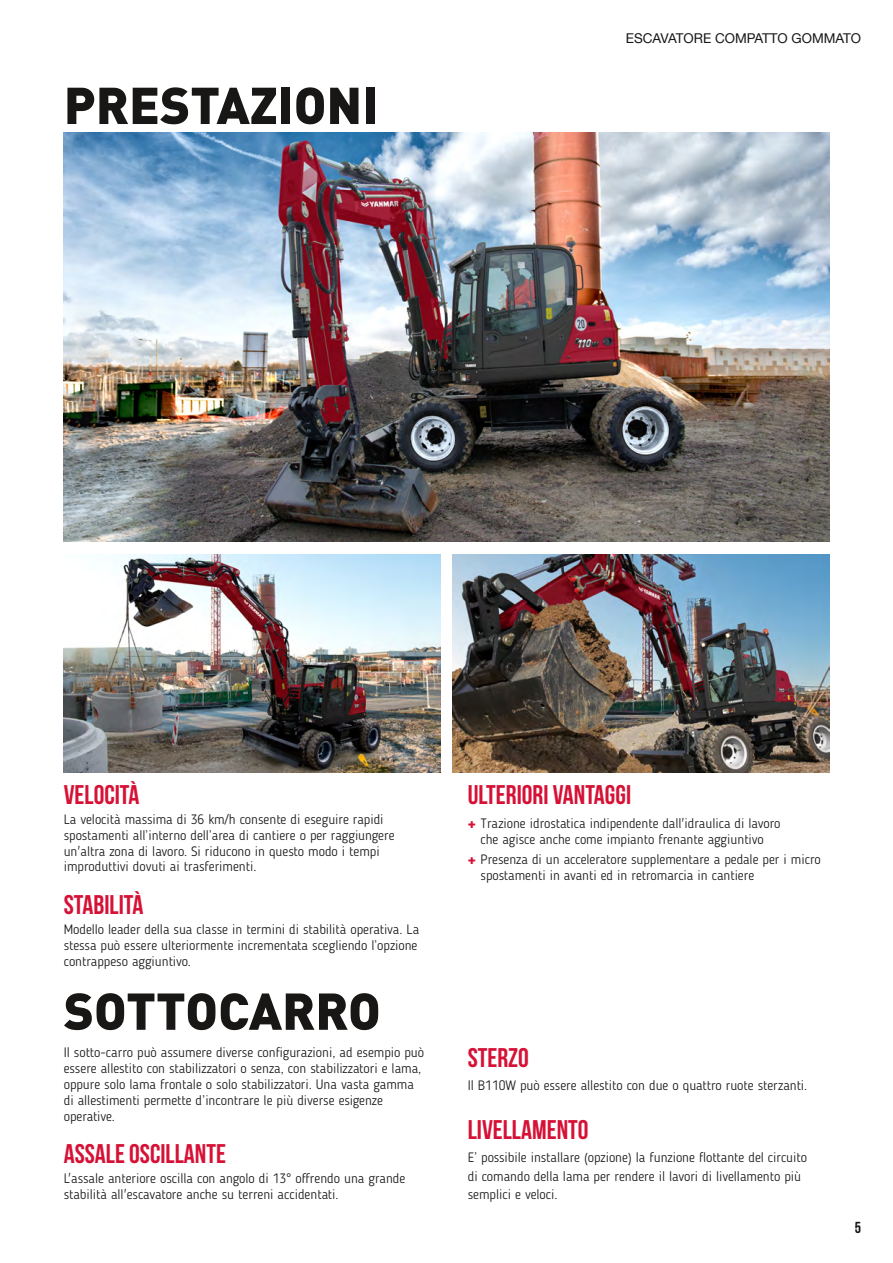
<style>
.page{position:relative;width:893px;height:1263px;background:#fff}
.page>*{position:absolute;margin:0;border:0;box-sizing:border-box;transform-origin:0 0}
.t1{font:900 51px "DINOT";color:#181716}
.t2{font:700 27px "Bebas Neue";color:#d61136}
.t3{font:15.9px "Bebas Neue";color:#181716}
.t4{font:300 13.5px/15.8px "Blogger Sans";color:#181716}
.t5{font:13.5px "Helvetica Neue LT Com";color:#181716}
.s1{font-family:"Helvetica Neue LT Com";font-weight:900;color:#d61136}
</style>
<div class="page">
<img style="left:64px;top:133px;width:765px;height:409px">
<img style="left:64px;top:555px;width:376px;height:217px">
<img style="left:453px;top:555px;width:376px;height:217px">
<h1 class="t1" style="left:64px;top:71px;width:316px">PRESTAZIONI</h1>
<p class="t5" style="left:626px;top:29px;width:237px">ESCAVATORE COMPATTO GOMMATO</p>
<h2 class="t2" style="left:64px;top:780px;width:77px">VELOCITÀ</h2>
<p class="t4" style="left:64px;top:811px;width:332px">La velocità massima di 36 km/h consente di eseguire rapidi spostamenti all’interno dell’area di cantiere o per raggiungere un'altra zona di lavoro. Si riducono in questo modo i tempi improduttivi dovuti ai trasferimenti.</p>
<h2 class="t2" style="left:64px;top:890px;width:81px">STABILITÀ</h2>
<p class="t4" style="left:64px;top:921px;width:357px">Modello leader della sua classe in termini di stabilità operativa. La stessa può essere ulteriormente incrementata scegliendo l’opzione contrappeso aggiuntivo.</p>
<h1 class="t1" style="left:64px;top:977px;width:318px">SOTTOCARRO</h1>
<p class="t4" style="left:64px;top:1045px;width:362px">Il sotto-carro può assumere diverse configurazioni, ad esempio può essere allestito con stabilizzatori o senza, con stabilizzatori e lama, oppure solo lama frontale o solo stabilizzatori. Una vasta gamma di allestimenti permette d’incontrare le più diverse esigenze operative.</p>
<h2 class="t2" style="left:64px;top:1139px;width:164px">ASSALE OSCILLANTE</h2>
<p class="t4" style="left:64px;top:1171px;width:343px">L'assale anteriore oscilla con angolo di 13° offrendo una grande stabilità all'escavatore anche su terreni accidentati.</p>
<h2 class="t2" style="left:468px;top:780px;width:165px">ULTERIORI VANTAGGI</h2>
<p class="t4" style="left:468px;top:816px;width:314px;text-align:center"><span class="s1">+</span> Trazione idrostatica indipendente dall'idraulica di lavoro che agisce anche come impianto frenante aggiuntivo</p>
<p class="t4" style="left:480px;top:851px;width:342px;text-indent:-13px"><span class="s1">+</span> Presenza di un acceleratore supplementare a pedale per i micro spostamenti in avanti ed in retromarcia in cantiere</p>
<h2 class="t2" style="left:468px;top:1043px;width:63px">STERZO</h2>
<p class="t4" style="left:468px;top:1078px;width:341px">Il B110W può essere allestito con due o quattro ruote sterzanti.</p>
<h2 class="t2" style="left:468px;top:1115px;width:122px">LIVELLAMENTO</h2>
<p class="t4" style="left:468px;top:1148px;width:341px;line-height:18.8px">E’ possibile installare (opzione) la funzione flottante del circuito di comando della lama per rendere il lavori di livellamento più semplici e veloci.</p>
<p class="t3" style="left:855px;top:1218px;width:8px">5</p>
</div>
